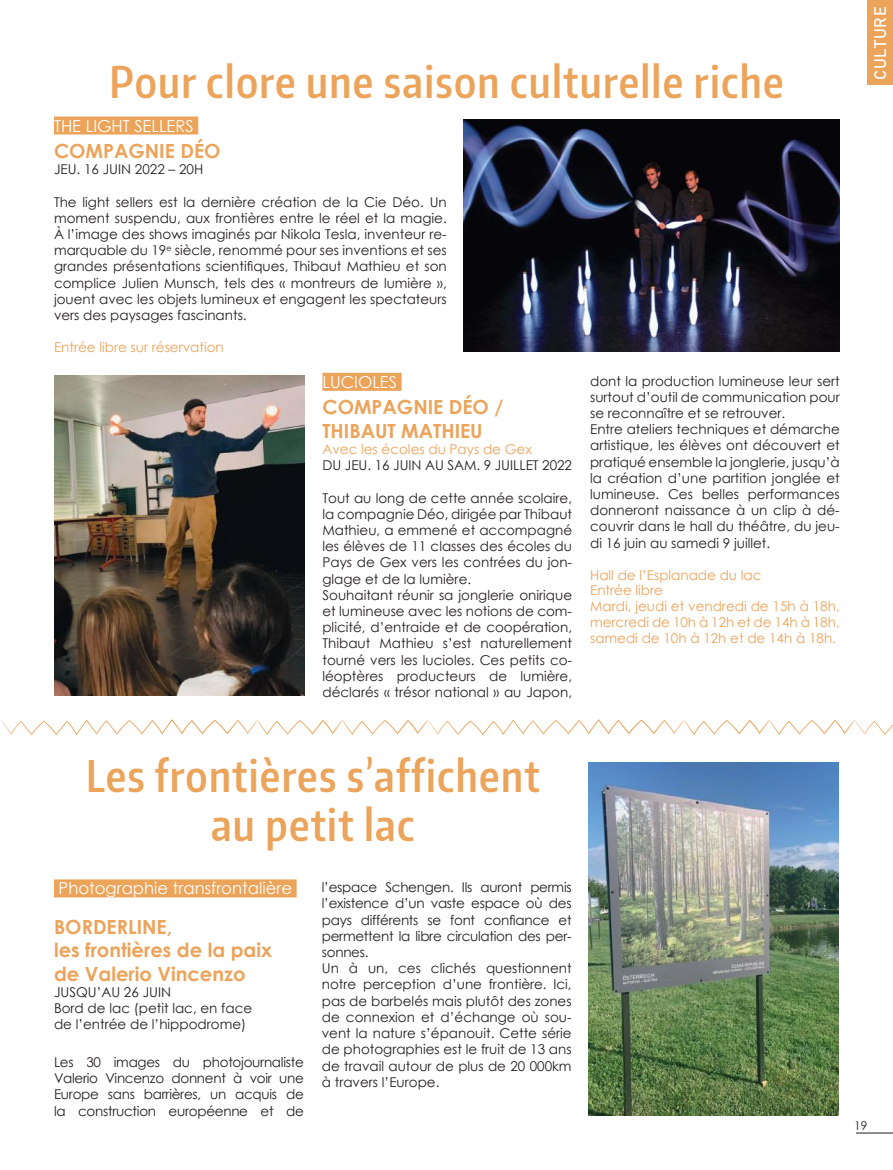
<style>
.page{position:relative;width:893px;height:1170px;background:#fff}
.page>*{position:absolute;margin:0;border:0;box-sizing:border-box;transform-origin:0 0}
.t1{font:600 43.5px/49.5px "Encode Sans Compressed";letter-spacing:.03em;color:#eca35a;text-align:center}
.t2{font:700 19.5px/23.4px "Century Gothic";color:#eca35a}
.t3{font:16.65px "Bahnschrift";letter-spacing:.04em;color:#fff}
.t4{font:16.5px "Century Gothic";color:#fff}
.t5{font:13.5px/16.2px "Century Gothic";color:#241f1f}
.t6{font:13.5px/15.8px "Century Gothic";color:#eca35a}
.t7{font:12px "Century Gothic";color:#241f1f}
</style>
<div class="page">
<hr style="left:856px;top:1132px;width:37px;height:1px;background:#241f1f">
<div style="left:322px;top:373px;width:80px;height:18px;background:#eca35a"></div>
<div style="left:868px;top:0;width:25px;height:84px;background:#eca35a"></div>
<img style="left:54px;top:375px;width:250px;height:320px">
<img style="left:463px;top:119px;width:376px;height:233px">
<div style="left:54px;top:116px;width:144px;height:18px;background:#eca35a"></div>
<svg style="left:1px;top:719px;width:892px;height:16px"></svg>
<div style="left:54px;top:879px;width:243px;height:18px;background:#eca35a"></div>
<img style="left:589px;top:762px;width:250px;height:353px">
<h1 class="t1" style="left:110px;top:56px;width:676px">Pour clore une saison culturelle riche</h1>
<p class="t4" style="left:54px;top:114px;width:141px">THE LIGHT SELLERS</p>
<h2 class="t2" style="left:54px;top:138px;width:168px">COMPAGNIE DÉO</h2>
<p class="t5" style="left:54px;top:161px;width:151px">JEU. 16 JUIN 2022 – 20H</p>
<p class="t5" style="left:54px;top:193px;width:394px;text-align:justify">The light sellers est la dernière création de la Cie Déo. Un moment suspendu, aux frontières entre le réel et la magie.<br>À l’image des shows imaginés par Nikola Tesla, inventeur re&shy;marquable du 19<sup>e</sup> siècle, renommé pour ses inventions et ses grandes présentations scientifiques, Thibaut Mathieu et son complice Julien Munsch, tels des « montreurs de lumière », jouent avec les objets lumineux et engagent les spectateurs vers des paysages fascinants.</p>
<p class="t6" style="left:54px;top:339px;width:171px">Entrée libre sur réservation</p>
<p class="t4" style="left:322px;top:370px;width:76px">LUCIOLES</p>
<h2 class="t2" style="left:322px;top:394px;width:182px">COMPAGNIE DÉO /<br>THIBAUT MATHIEU</h2>
<p class="t6" style="left:322px;top:441px;width:211px">Avec les écoles du Pays de Gex</p>
<p class="t5" style="left:322px;top:457px;width:251px">DU JEU. 16 JUIN AU SAM. 9 JUILLET 2022</p>
<p class="t5" style="left:322px;top:489px;width:251px">Tout au long de cette année scolaire, la compagnie Déo, dirigée par Thibaut Mathieu, a emmené et accompagné les élèves de 11 classes des écoles du Pays de Gex vers les contrées du jon&shy;glage et de la lumière.<br>Souhaitant réunir sa jonglerie onirique et lumineuse avec les notions de com&shy;plicité, d’entraide et de coopération, Thibaut Mathieu s’est naturellement tourné vers les lucioles. Ces petits co&shy;léoptères producteurs de lumière, déclarés « trésor national » au Japon,</p>
<p class="t5" style="left:590px;top:372px;width:251px">dont la production lumineuse leur sert surtout d’outil de communication pour se reconnaître et se retrouver.<br>Entre ateliers techniques et démarche artistique, les élèves ont découvert et pratiqué ensemble la jonglerie, jusqu’à la création d’une partition jonglée et lumineuse. Ces belles performances donneront naissance à un clip à dé&shy;couvrir dans le hall du théâtre, du jeu&shy;di 16 juin au samedi 9 juillet.</p>
<p class="t6" style="left:590px;top:566px;width:251px">Hall de l’Esplanade du lac<br>Entrée libre<br>Mardi, jeudi et vendredi de 15h à 18h, mercredi de 10h à 12h et de 14h à 18h, samedi de 10h à 12h et de 14h à 18h.</p>
<p class="t3" style="left:868px;top:80px;width:76px;rotate:-90deg">CULTURE</p>
<h1 class="t1" style="left:86px;top:749px;width:455px">Les frontières s’affichent au petit lac</h1>
<p class="t4" style="left:59px;top:876px;width:235px">Photographie transfrontalière</p>
<h2 class="t2" style="left:54px;top:914px;width:220px">BORDERLINE,<br>les frontières de la paix de Valerio Vincenzo</h2>
<p class="t5" style="left:54px;top:983px;width:200px">JUSQU’AU 26 JUIN<br>Bord de lac (petit lac, en face de l’entrée de l’hippodrome)</p>
<p class="t5" style="left:54px;top:1053px;width:251px;text-align:justify">Les 30 images du photojournaliste Valerio Vincenzo donnent à voir une Europe sans barrières, un acquis de la construction européenne et de</p>
<p class="t5" style="left:322px;top:878px;width:251px">l’espace Schengen. Ils auront permis l’existence d’un vaste espace où des pays différents se font confiance et permettent la libre circulation des per&shy;sonnes.<br>Un à un, ces clichés questionnent notre perception d’une frontière. Ici, pas de barbelés mais plutôt des zones de connexion et d’échange où sou&shy;vent la nature s’épanouit. Cette série de photographies est le fruit de 13 ans de travail autour de plus de 20 000km à travers l’Europe.</p>
<p class="t7" style="left:854px;top:1116px;width:15px">19</p>
</div>
